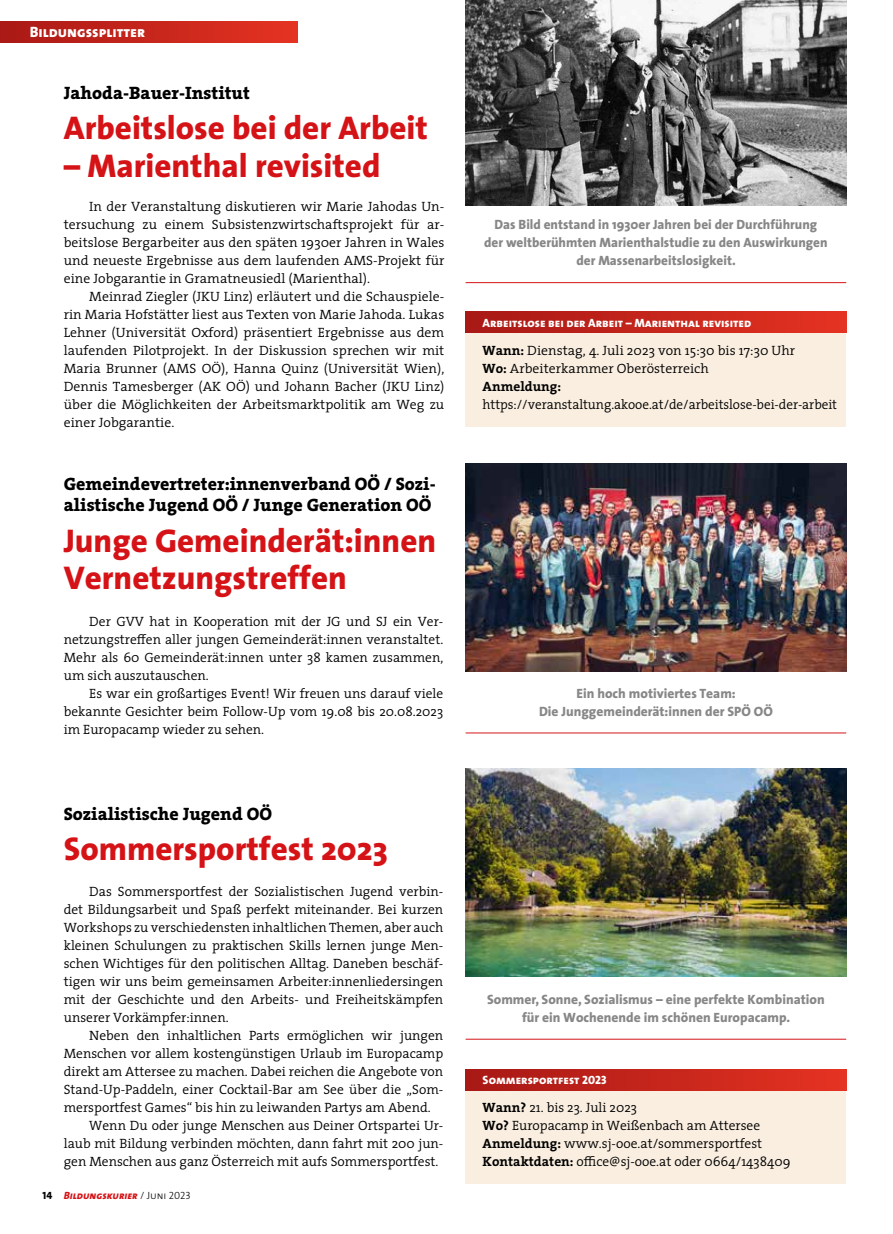
<style>
.page{position:relative;width:893px;height:1234px;background:#fff}
.page>*{position:absolute;margin:0;border:0;box-sizing:border-box;transform-origin:0 0}
.t1{font:800 33px/37.5px "The Sans";color:#d51317}
.t2{font:800 18px/21px "The Serif";color:#000}
.t3{font:15px "The Sans Extra Bold Caps";color:#fff}
.t4{font:300 13.5px/18px "The Serif";color:#000;text-align:justify}
.t5{font:800 13.5px/18px "The Sans";color:#878787;text-align:center}
.t6{font:12px "The Sans Extra Bold Caps";color:#fff}
.t7{font:10.5px "The Sans Extra Bold Italic Caps";color:#d51317}
.s1{font-family:"The Sans Extra Bold Caps";color:#000}
.s2{font-family:"The Sans Light Caps";color:#000}
.s3{font-weight:700}
</style>
<div class="page">
<div style="left:0;top:21px;width:298px;height:22px;background:linear-gradient(to right,#a91915,#e53322)"></div>
<hr style="left:466px;top:282px;width:380px;height:1px;background:#d51317">
<div style="left:466px;top:333px;width:380px;height:93px;background:#f9eee0"></div>
<div style="left:466px;top:311px;width:380px;height:22px;background:linear-gradient(to right,#a71815,#e53322)"></div>
<div style="left:466px;top:1090px;width:380px;height:93px;background:#f9eee0"></div>
<div style="left:466px;top:1068px;width:380px;height:22px;background:linear-gradient(to right,#a71815,#e53322)"></div>
<img style="left:466px;top:0;width:380px;height:205px">
<img style="left:466px;top:463px;width:380px;height:208px">
<hr style="left:466px;top:732px;width:380px;height:1px;background:#d51317">
<img style="left:466px;top:768px;width:380px;height:208px">
<hr style="left:466px;top:1038px;width:380px;height:1px;background:#d51317">
<p class="t3" style="left:30px;top:19px;width:117px">Bildungssplitter</p>
<h2 class="t2" style="left:64px;top:82px;width:188px">Jahoda-Bauer-Institut</h2>
<h1 class="t1" style="left:64px;top:108px;width:366px">Arbeitslose bei der Arbeit</h1>
<h1 class="t1" style="left:64px;top:146px;width:318px">– Marienthal revisited</h1>
<p class="t4" style="left:64px;top:197px;width:382px;text-indent:26px">In der Veranstaltung diskutieren wir Marie Jahodas Un&shy;tersuchung zu einem Subsistenzwirtschaftsprojekt für ar&shy;beitslose Bergarbeiter aus den späten 1930er Jahren in Wales und neueste Ergebnisse aus dem laufenden AMS-Projekt für eine Jobgarantie in Gramatneusiedl (Marienthal).</p>
<p class="t4" style="left:64px;top:287px;width:382px;text-indent:26px">Meinrad Ziegler (JKU Linz) erläutert und die Schauspiele&shy;rin Maria Hofstätter liest aus Texten von Marie Jahoda. Lukas Lehner (Universität Oxford) präsentiert Ergebnisse aus dem laufenden Pilotprojekt. In der Diskussion sprechen wir mit Maria Brunner (AMS OÖ), Hanna Quinz (Universität Wien), Dennis Tamesberger (AK OÖ) und Johann Bacher (JKU Linz) über die Möglichkeiten der Arbeitsmarktpolitik am Weg zu einer Jobgarantie.</p>
<h2 class="t2" style="left:64px;top:473px;width:373px">Gemeindevertreter:innenverband OÖ / Sozi&shy;alistische Jugend OÖ / Junge Generation OÖ</h2>
<h1 class="t1" style="left:64px;top:521px;width:374px">Junge Gemeinderät:innen<br>Vernetzungstreffen</h1>
<p class="t4" style="left:64px;top:611px;width:381px;text-indent:26px">Der GVV hat in Kooperation mit der JG und SJ ein Ver&shy;netzungstreffen aller jungen Gemeinderät:innen veranstaltet.<br>Mehr als 60 Gemeinderät:innen unter 38 kamen zusammen, um sich auszutauschen.</p>
<p class="t4" style="left:64px;top:683px;width:381px;text-indent:26px">Es war ein großartiges Event! Wir freuen uns darauf viele bekannte Gesichter beim Follow-Up vom 19.08 bis 20.08.2023 im Europacamp wieder zu sehen.</p>
<h2 class="t2" style="left:64px;top:802px;width:210px">Sozialistische Jugend OÖ</h2>
<h1 class="t1" style="left:64px;top:829px;width:325px">Sommersportfest 2023</h1>
<p class="t4" style="left:64px;top:881px;width:381px;text-indent:26px">Das Sommersportfest der Sozialistischen Jugend verbin&shy;det Bildungsarbeit und Spaß perfekt miteinander. Bei kurzen Workshops zu verschiedensten inhaltlichen Themen, aber auch kleinen Schulungen zu praktischen Skills lernen junge Men&shy;schen Wichtiges für den politischen Alltag. Daneben beschäf&shy;tigen wir uns beim gemeinsamen Arbeiter:innenliedersingen mit der Geschichte und den Arbeits- und Freiheitskämpfen unserer Vorkämpfer:innen.</p>
<p class="t4" style="left:89px;top:1025px;width:355px">Neben den inhaltlichen Parts ermöglichen wir jungen</p>
<p class="t4" style="left:64px;top:1043px;width:381px">Menschen vor allem kostengünstigen Urlaub im Europacamp</p>
<p class="t4" style="left:64px;top:1061px;width:381px">direkt am Attersee zu machen. Dabei reichen die Angebote von</p>
<p class="t4" style="left:64px;top:1079px;width:381px">Stand-Up-Paddeln, einer Cocktail-Bar am See über die „Som-</p>
<p class="t4" style="left:64px;top:1097px;width:368px">mersportfest Games“ bis hin zu leiwanden Partys am Abend.</p>
<p class="t4" style="left:89px;top:1115px;width:355px">Wenn Du oder junge Menschen aus Deiner Ortspartei Ur-</p>
<p class="t4" style="left:64px;top:1133px;width:381px">laub mit Bildung verbinden möchten, dann fahrt mit 200 jun-</p>
<p class="t4" style="left:64px;top:1151px;width:376px">gen Menschen aus ganz Österreich mit aufs Sommersportfest.</p>
<p class="t7" style="left:43px;top:1186px;width:150px"><span class="s1">14</span> Bildungskurier <span class="s2">/ Juni 2023</span></p>
<p class="t5" style="left:484px;top:215px;width:345px">Das Bild entstand in 1930er Jahren bei der Durchführung der weltberühmten Marienthalstudie zu den Auswirkungen der Massenarbeitslosigkeit.</p>
<p class="t6" style="left:483px;top:312px;width:270px">Arbeitslose bei der Arbeit – Marienthal revisited</p>
<p class="t4" style="left:483px;top:341px;width:314px;text-align:left"><span class="s3">Wann:</span> Dienstag, 4. Juli 2023 von 15:30 bis 17:30 Uhr<br><span class="s3">Wo:</span> Arbeiterkammer Oberösterreich<br><span class="s3">Anmeldung:</span></p>
<p class="t4" style="left:483px;top:395px;width:356px">https://veranstaltung.akooe.at/de/arbeitslose-bei-der-arbeit</p>
<p class="t5" style="left:539px;top:683px;width:235px">Ein hoch motiviertes Team:<br>Die Junggemeinderät:innen der SPÖ OÖ</p>
<p class="t5" style="left:487px;top:989px;width:339px">Sommer, Sonne, Sozialismus – eine perfekte Kombination für ein Wochenende im schönen Europacamp.</p>
<p class="t6" style="left:483px;top:1069px;width:126px">Sommersportfest 2023</p>
<p class="t4" style="left:483px;top:1097px;width:309px;text-align:left"><span class="s3">Wann?</span> 21. bis 23. Juli 2023<br><span class="s3">Wo?</span> Europacamp in Weißenbach am Attersee <span class="s3">Anmeldung:</span> www.sj-ooe.at/sommersportfest <span class="s3">Kontaktdaten:</span> office@sj-ooe.at oder 0664/1438409</p>
</div>
